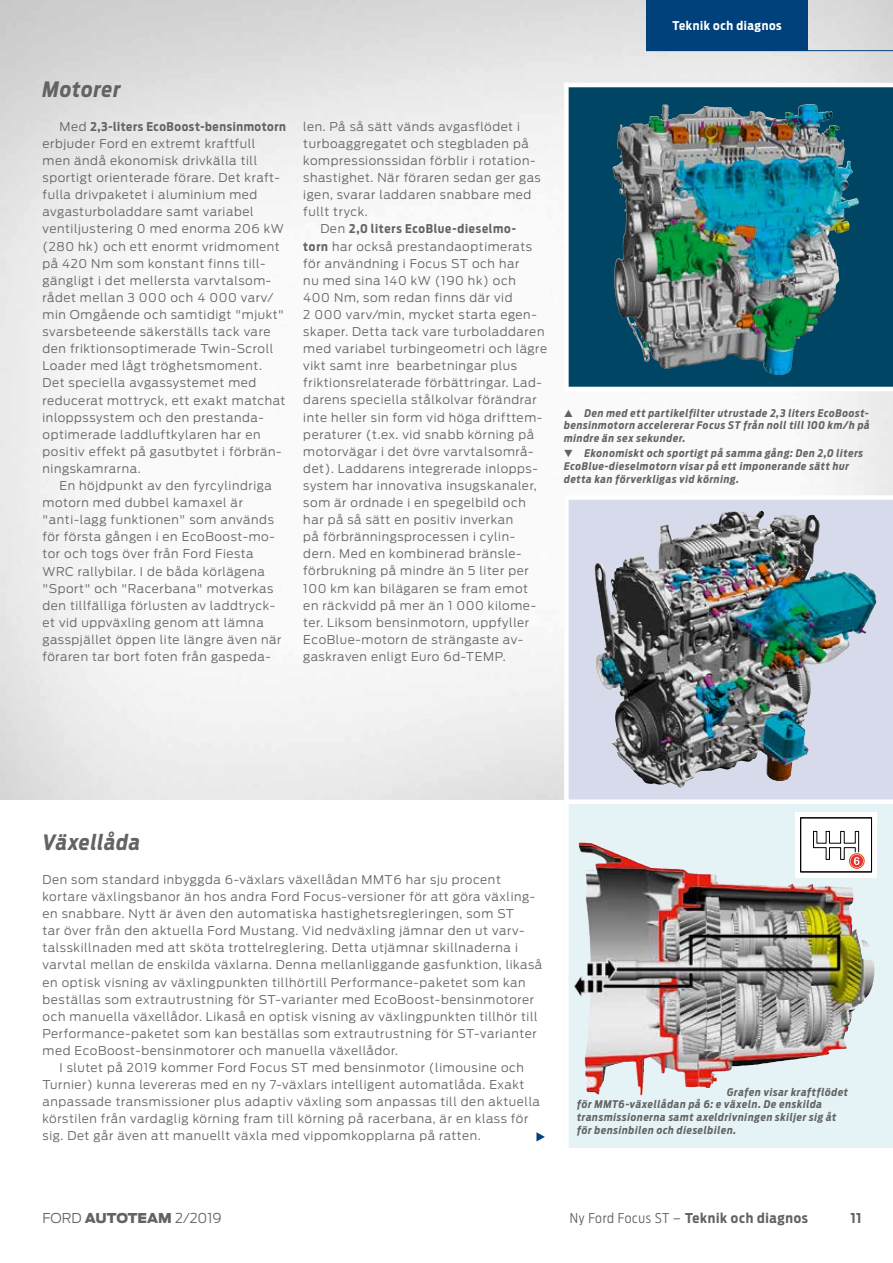
<style>
.page{position:relative;width:893px;height:1263px;background:#fff}
.page>*{position:absolute;margin:0;border:0;box-sizing:border-box;transform-origin:0 0}
.t1{font:italic 700 21px "Ford Antenna Cond";letter-spacing:.045em;color:#636362}
.t2{font:700 13.5px "Ford Antenna Cond";letter-spacing:.05em;color:#636362}
.t3{font:300 13.5px "Ford Antenna";color:#636362}
.t4{font:700 13.5px "Ford Antenna";color:#636362}
.t5{font:300 12px/17.1px "Ford Antenna";letter-spacing:.05em;color:#636362}
.t6{font:700 12px "Ford Antenna Cond";letter-spacing:.05em;color:#636362}
.t7{font:700 12px "Ford Antenna Cond";letter-spacing:.05em;color:#fff}
.t8{font:italic 700 10.5px/12.6px "Ford Antenna Cond";letter-spacing:.065em;color:#636362}
.s1{font-family:"Ford Antenna";font-weight:300}
.s2{font-family:"Ford Antenna Cond";font-weight:700}
.s3{font-weight:300}
.s4{font-weight:900}
</style>
<div class="page">
<img style="left:569px;top:804px;width:324px;height:344px">
<img style="left:574px;top:843px;width:32px;height:227px">
<img style="left:569px;top:87px;width:324px;height:300px">
<img style="left:741px;top:104px;width:69px;height:16px">
<img style="left:569px;top:500px;width:324px;height:299px">
<img style="left:703px;top:511px;width:58px;height:13px">
<div style="left:646px;top:0;width:162px;height:51px;background:#00407b"></div>
<hr style="left:646px;top:50px;width:247px;height:1px;background:#00407b">
<div style="left:795px;top:812px;width:82px;height:65px;background:#fff"></div>
<div style="left:799px;top:816px;width:74px;height:58px;background:#585859"></div>
<div style="left:801px;top:818px;width:70px;height:54px;background:#fff"></div>
<svg style="left:849px;top:853px;width:16px;height:16px"></svg>
<div style="left:848px;top:852px;width:18px;height:18px;border:1px solid #fff;border-radius:50%"></div>
<div style="left:848px;top:853px;width:17px;height:16px;border:2px solid #fff;border-radius:50%"></div>
<div style="left:849px;top:853px;width:15px;height:16px;border:1px solid #e7430c;border-radius:50%"></div>
<svg style="left:813px;top:831px;width:46px;height:34px"></svg>
<div style="left:800px;top:817px;width:72px;height:55px;border:1px solid #000"></div>
<p class="t7" style="left:673px;top:15px;width:111px">Teknik och diagnos</p>
<h1 class="t1" style="left:43px;top:71px;width:80px">Motorer</h1>
<p class="t6" style="left:60px;top:116px;width:228px"><span class="s1">Med</span> 2,3-liters EcoBoost-bensinmotorn</p>
<p class="t5" style="left:43px;top:134px;width:244px">erbjuder Ford en extremt kraftfull men ändå ekonomisk drivkälla till sportigt orienterade förare. Det kraft&shy;fulla drivpaketet i aluminium med avgasturboladdare samt variabel ventiljustering 0 med enorma 206 kW (280 hk) och ett enormt vridmoment på 420 Nm som konstant finns till&shy;gängligt i det mellersta varvtalsom&shy;rådet mellan 3 000 och 4 000 varv/ min Omgående och samtidigt "mjukt" svarsbeteende säkerställs tack vare den friktionsoptimerade Twin-Scroll Loader med lågt tröghetsmoment.<br>Det speciella avgassystemet med reducerat mottryck, ett exakt matchat inloppssystem och den prestanda&shy;optimerade laddluftkylaren har en positiv effekt på gasutbytet i förbrän&shy;ningskamrarna.</p>
<p class="t5" style="left:43px;top:476px;width:240px;text-indent:17px">En höjdpunkt av den fyrcylindriga motorn med dubbel kamaxel är "anti-lagg funktionen" som används för första gången i en EcoBoost-mo&shy;tor och togs över från Ford Fiesta WRC rallybilar. I de båda körlägena "Sport" och "Racerbana" motverkas den tillfälliga förlusten av laddtryck&shy;et vid uppväxling genom att lämna gasspjället öppen lite längre även när föraren tar bort foten från gaspeda-</p>
<p class="t5" style="left:303px;top:116px;width:239px">len. På så sätt vänds avgasflödet i turboaggregatet och stegbladen på kompressionssidan förblir i rotation&shy;shastighet. När föraren sedan ger gas igen, svarar laddaren snabbare med fullt tryck.</p>
<p class="t6" style="left:320px;top:218px;width:197px"><span class="s1">Den</span> 2,0 liters EcoBlue-dieselmo-</p>
<p class="t5" style="left:303px;top:236px;width:245px"><span class="s2">torn</span> har också prestandaoptimerats för användning i Focus ST och har<br>nu med sina 140 kW (190 hk) och<br>400 Nm, som redan finns där vid<br>2 000 varv/min, mycket starta egen&shy;skaper. Detta tack vare turboladdaren med variabel turbingeometri och lägre vikt samt inre bearbetningar plus friktionsrelaterade förbättringar. Lad&shy;darens speciella stålkolvar förändrar inte heller sin form vid höga drifttem&shy;peraturer (t.ex. vid snabb körning på motorvägar i det övre varvtalsområ&shy;det). Laddarens integrerade inlopps&shy;system har innovativa insugskanaler, som är ordnade i en spegelbild och har på så sätt en positiv inverkan<br>på förbränningsprocessen i cylin&shy;dern. Med en kombinerad bränsle&shy;förbrukning på mindre än 5 liter per 100 km kan bilägaren se fram emot<br>en räckvidd på mer än 1 000 kilome&shy;ter. Liksom bensinmotorn, uppfyller EcoBlue-motorn de strängaste av&shy;gaskraven enligt Euro 6d-TEMP.</p>
<p class="t8" style="left:564px;top:405px;width:307px;text-align:justify;text-indent:20px">Den med ett partikelfilter utrustade 2,3 liters EcoBoost&shy;bensinmotorn accelererar Focus ST från noll till 100 km/h på mindre än sex sekunder.</p>
<p class="t8" style="left:564px;top:446px;width:301px;text-indent:20px">Ekonomiskt och sportigt på samma gång: Den 2,0 liters<br>EcoBlue-dieselmotorn visar på ett imponerande sätt hur detta kan förverkligas vid körning.</p>
<h1 class="t1" style="left:43px;top:824px;width:99px">Växellåda</h1>
<p class="t5" style="left:43px;top:869px;width:460px">Den som standard inbyggda 6-växlars växellådan MMT6 har sju procent</p>
<p class="t5" style="left:43px;top:887px;width:494px">kortare växlingsbanor än hos andra Ford Focus-versioner för att göra växling-</p>
<p class="t5" style="left:43px;top:904px;width:473px">en snabbare. Nytt är även den automatiska hastighetsregleringen, som ST</p>
<p class="t5" style="left:43px;top:921px;width:483px">tar över från den aktuella Ford Mustang. Vid nedväxling jämnar den ut varv-</p>
<p class="t5" style="left:43px;top:938px;width:477px">talsskillnaden med att sköta trottelreglering. Detta utjämnar skillnaderna i</p>
<p class="t5" style="left:43px;top:955px;width:501px">varvtal mellan de enskilda växlarna. Denna mellanliggande gasfunktion, likaså</p>
<p class="t5" style="left:43px;top:972px;width:484px">en optisk visning av växlingpunkten tillhörtill Performance-paketet som kan</p>
<p class="t5" style="left:43px;top:989px;width:493px">beställas som extrautrustning för ST-varianter med EcoBoost-bensinmotorer</p>
<p class="t5" style="left:43px;top:1006px;width:497px">och manuella växellådor. Likaså en optisk visning av växlingpunkten tillhör till</p>
<p class="t5" style="left:43px;top:1023px;width:496px">Performance-paketet som kan beställas som extrautrustning för ST-varianter</p>
<p class="t5" style="left:43px;top:1040px;width:357px">med EcoBoost-bensinmotorer och manuella växellådor.</p>
<p class="t5" style="left:60px;top:1058px;width:466px">I slutet på 2019 kommer Ford Focus ST med bensinmotor (limousine och</p>
<p class="t5" style="left:43px;top:1075px;width:483px">Turnier) kunna levereras med en ny 7-växlars intelligent automatlåda. Exakt</p>
<p class="t5" style="left:43px;top:1092px;width:499px">anpassade transmissioner plus adaptiv växling som anpassas till den aktuella</p>
<p class="t5" style="left:43px;top:1109px;width:487px">körstilen från vardaglig körning fram till körning på racerbana, är en klass för</p>
<p class="t5" style="left:43px;top:1126px;width:440px">sig. Det går även att manuellt växla med vippomkopplarna på ratten.</p>
<p class="t8" style="left:577px;top:1084px;width:273px;text-indent:150px">Grafen visar kraftflödet för MMT6-växellådan på 6: e växeln. De enskilda transmissionerna samt axeldrivningen skiljer sig åt för bensinbilen och dieselbilen.</p>
<p class="t2" style="left:570px;top:1206px;width:240px"><span class="s3">Ny Ford Focus ST –</span> Teknik och diagnos</p>
<p class="t3" style="left:43px;top:1206px;width:181px">FORD <span class="s4">AUTOTEAM</span> 2/2019</p>
<p class="t4" style="left:850px;top:1206px;width:13px">11</p>
</div>
